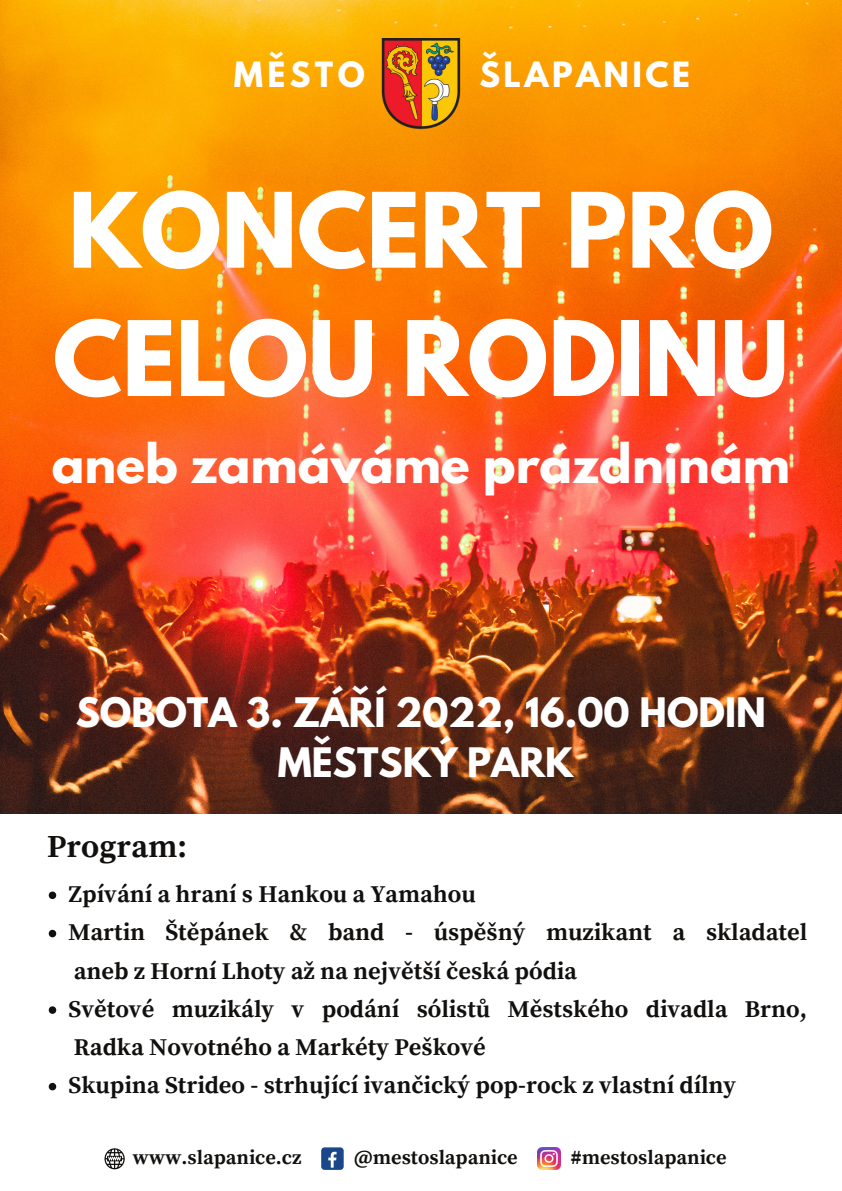
<style>
.page{position:relative;width:842px;height:1191px;background:#fff}
.page>*{position:absolute;margin:0;border:0;box-sizing:border-box;transform-origin:0 0}
.t1{font:700 92px/128.2px "League Spartan";color:#fff}
.t2{font:700 48px "League Spartan";color:#fff}
.t3{font:700 36px/50.2px "League Spartan";color:#fff;text-align:center}
.t4{font:700 32px "Source Serif Pro";color:#11100e}
.t5{font:700 30.9px "League Spartan";letter-spacing:.11em;color:#fff}
.t6{font:700 24px/38.2px "Source Serif Pro";color:#11100e}
.t7{font:700 20px "Source Serif Pro";color:#11100e}
</style>
<div class="page">
<img style="left:0;top:0;width:842px;height:813px">
<img style="left:379px;top:38px;width:83px;height:92px">
<svg style="left:49px;top:891px;width:7px;height:8px"></svg>
<svg style="left:49px;top:929px;width:7px;height:8px"></svg>
<svg style="left:49px;top:1006px;width:7px;height:7px"></svg>
<svg style="left:49px;top:1082px;width:7px;height:8px"></svg>
<div style="left:321px;top:1147px;width:23px;height:22px;background:#1a4789;border-radius:3px"></div>
<svg style="left:328px;top:1151px;width:9px;height:16px"></svg>
<svg style="left:104px;top:1148px;width:21px;height:21px"></svg>
<img style="left:538px;top:1147px;width:22px;height:22px">
<p class="t5" style="left:234px;top:59px;width:133px">MĚSTO</p>
<p class="t5" style="left:479px;top:59px;width:212px">ŠLAPANICE</p>
<h1 class="t1" style="left:53px;top:178px;width:737px">KONCERT PRO<br>CELOU RODINU</h1>
<h2 class="t2" style="left:52px;top:439px;width:740px">aneb zamáváme prázdninám</h2>
<h3 class="t3" style="left:76px;top:692px;width:692px">SOBOTA 3. ZÁŘÍ 2022, 16.00 HODIN<br>MĚSTSKÝ PARK</h3>
<h3 class="t4" style="left:47px;top:827px;width:142px">Program:</h3>
<p class="t6" style="left:69px;top:875px;width:740px">Zpívání a hraní s Hankou a Yamahou<br>Martin Štěpánek &amp; band - úspěšný muzikant a skladatel aneb z Horní Lhoty až na největší česká pódia<br>Světové muzikály v podání sólistů Městského divadla Brno, Radka Novotného a Markéty Peškové<br>Skupina Strideo - strhující ivančický pop-rock z vlastní dílny</p>
<p class="t7" style="left:133px;top:1145px;width:170px">www.slapanice.cz</p>
<p class="t7" style="left:354px;top:1145px;width:165px">@mestoslapanice</p>
<p class="t7" style="left:571px;top:1145px;width:157px">#mestoslapanice</p>
</div>
